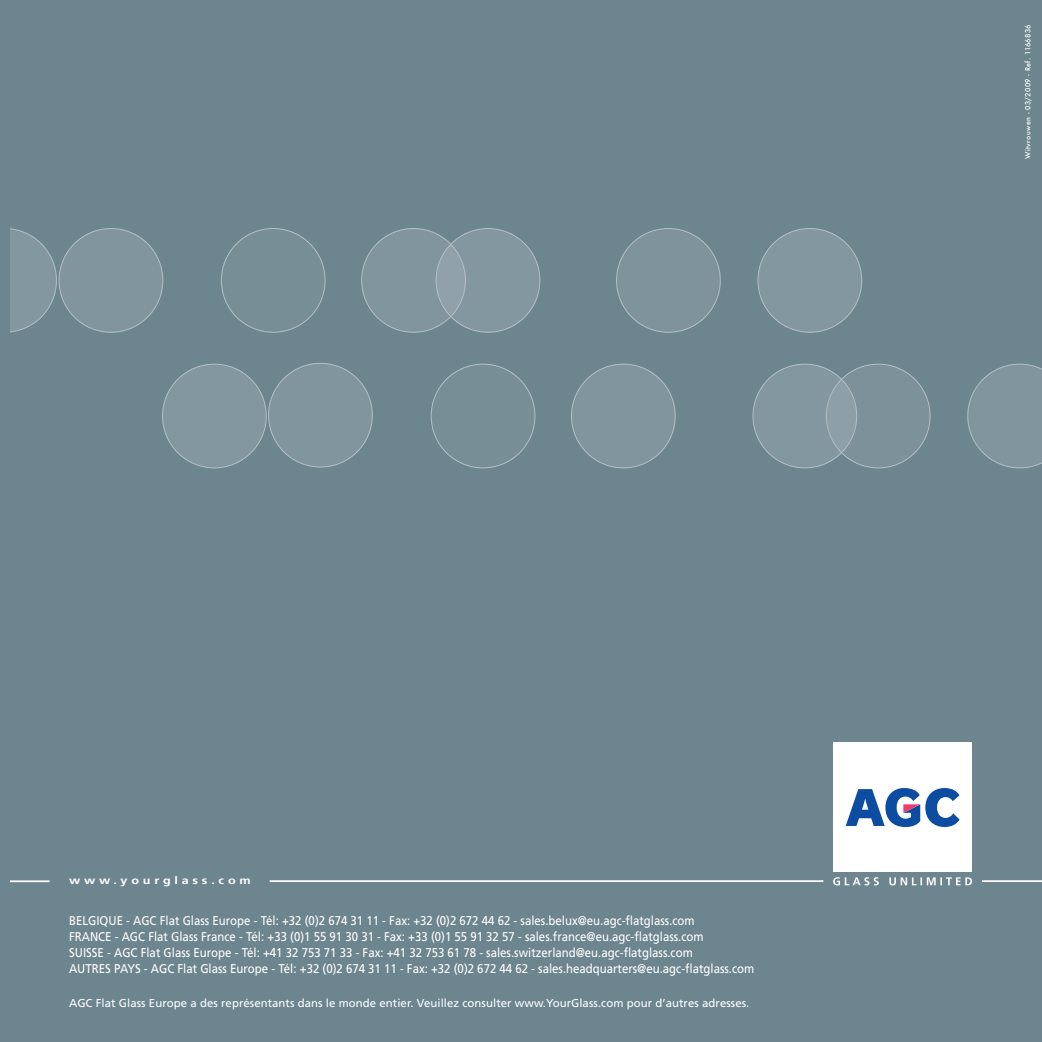
<style>
.page{position:relative;width:1042px;height:1042px;background:#6d858f}
.page>*{position:absolute;margin:0;border:0;box-sizing:border-box;transform-origin:0 0}
.t1{font:12.6px/15.8px "Frutiger LT Std";color:#fff;scale:.9 1}
.t2{font:11.38px "Frutiger LT Std";letter-spacing:.005em;color:#fff}
.t3{font:700 10.5px "Frutiger LT Std";letter-spacing:.3em;color:#fff;scale:1.2 1}
.t4{font:500 7px "Futura";letter-spacing:.05em;color:#fff}
</style>
<div class="page">
<hr style="left:982px;top:880px;width:60px;height:2px;background:#fff">
<hr style="left:270px;top:880px;width:553px;height:2px;background:#fff">
<hr style="left:10px;top:880px;width:40px;height:2px;background:#fff">
<div style="left:833px;top:742px;width:139px;height:130px;background:#fff"></div>
<svg style="left:846px;top:788px;width:113px;height:39px"></svg>
<svg style="left:833px;top:877px;width:139px;height:8px"></svg>
<div style="left:362px;top:228px;width:103px;height:104px;background:#81959e;border-radius:50%"></div>
<div style="left:616px;top:228px;width:104px;height:104px;background:#7e939b;border-radius:50%"></div>
<div style="left:758px;top:228px;width:103px;height:104px;background:#8397a0;border-radius:50%"></div>
<div style="left:59px;top:228px;width:104px;height:104px;background:#81959e;border-radius:50%"></div>
<div style="left:221px;top:228px;width:104px;height:104px;background:#788e97;border-radius:50%"></div>
<svg style="left:436px;top:228px;width:104px;height:104px;background:#8699a2"></svg>
<svg style="left:10px;top:228px;width:47px;height:105px"></svg>
<div style="left:571px;top:364px;width:104px;height:104px;background:#81959e;border-radius:50%"></div>
<div style="left:826px;top:364px;width:104px;height:104px;background:#7c919a;border-radius:50%"></div>
<div style="left:269px;top:363px;width:103px;height:104px;background:#81959e;border-radius:50%"></div>
<div style="left:431px;top:364px;width:104px;height:104px;background:#788e97;border-radius:50%"></div>
<div style="left:163px;top:364px;width:103px;height:104px;background:#8397a0;border-radius:50%"></div>
<div style="left:753px;top:364px;width:104px;height:104px;background:#8397a0;border-radius:50%"></div>
<svg style="left:967px;top:364px;width:75px;height:104px"></svg>
<p class="t4" style="left:1023px;top:159px;width:136px;rotate:-90deg">Witvrouwen - 03/2009 - Ref. 1166836</p>
<p class="t3" style="left:69px;top:874px;width:153px">www.yourglass.com</p>
<p class="t1" style="left:69px;top:913px;width:706px">BELGIQUE - AGC Flat Glass Europe - Tél: +32 (0)2 674 31 11 - Fax: +32 (0)2 672 44 62 - sales.belux@eu.agc-flatglass.com<br>FRANCE - AGC Flat Glass France - Tél: +33 (0)1 55 91 30 31 - Fax: +33 (0)1 55 91 32 57 - sales.france@eu.agc-flatglass.com</p>
<p class="t1" style="left:69px;top:944px;width:694px">SUISSE - AGC Flat Glass Europe - Tél: +41 32 753 71 33 - Fax: +41 32 753 61 78 - sales.switzerland@eu.agc-flatglass.com</p>
<p class="t1" style="left:69px;top:960px;width:763px">AUTRES PAYS - AGC Flat Glass Europe - Tél: +32 (0)2 674 31 11 - Fax: +32 (0)2 672 44 62 - sales.headquarters@eu.agc-flatglass.com</p>
<p class="t2" style="left:69px;top:996px;width:682px">AGC Flat Glass Europe a des représentants dans le monde entier. Veuillez consulter www.YourGlass.com pour d’autres adresses.</p>
</div>
